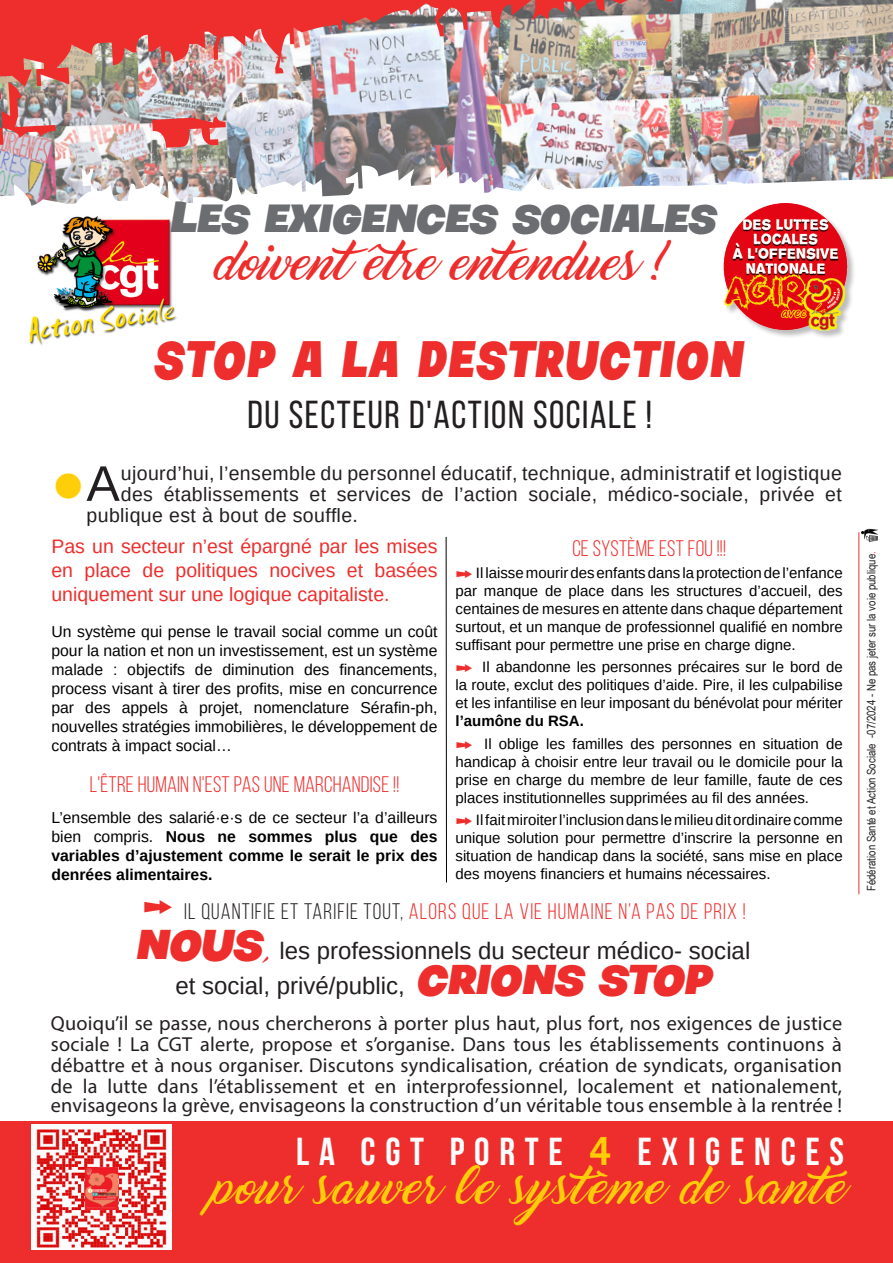
<style>
.page{position:relative;width:893px;height:1263px;background:#fff}
.page>*{position:absolute;margin:0;border:0;box-sizing:border-box;transform-origin:0 0}
.txt_courant{font:49.95px "Arimo";color:#231f20}
.txt_courant-2{font:43.5px "Wingdings";color:#fece08}
.txt_courant-3{font:40.5px "Marguerite";letter-spacing:.01em;color:#ee2e2c}
.txt_courant-4{font:39px "Marguerite";letter-spacing:.05em;color:#fecd08}
.txt_courant-5{font:39px "Bebas Neue";letter-spacing:.04em;color:#231f20}
.txt_courant-6{font:700 39px "Bebas Neue";letter-spacing:.25em;color:#fff}
.txt_courant-7{font:38.7px "Danbury Caps PERSONALUSE";letter-spacing:.07em;color:#ee2e2c;scale:.81 1}
.txt_courant-8{font:33px "Danbury Small PERSONALUSE";color:#6c6d70}
.txt_courant-9{font:24px "Arimo";color:#231f20}
.txt_courant-10{font:22.5px "Bebas Neue";letter-spacing:.05em;color:#ee2e2c}
.txt_courant-11{font:22.5px "Bebas Neue";letter-spacing:.01em;color:#ee2e2c}
.txt_courant-12{font:20.25px/20.7px "Myriad Pro";letter-spacing:.01em;color:#231f20;text-align:justify}
.txt_courant-13{font:19.5px "Arimo";letter-spacing:.02em;color:#231f20}
.txt_courant-14{font:19.5px/24px "Arimo";color:#ee2e2c;text-align:justify}
.txt_courant-15{font:15.75px/18.9px "Arimo";color:#000;text-align:justify}
.txt_courant-16{font:700 15.75px/18.9px "Arimo";color:#000;text-align:justify}
.txt_courant-17{font:15px/18px "Arimo";color:#000;text-align:justify}
.t1{font:11.7px "Arial Narrow";color:#231f20}
.s1{font-weight:400}
.s2{font-family:"Follow The Arrow";font-size:13.5px;color:#ee2e2c}
.s3{font-weight:700}
.s4{color:#231f20}
.s5{font-family:"Danbury Caps PERSONALUSE";font-size:31.5px;color:#ee2e2c}
.s6{font-family:"Blacksword";font-size:31.5px;color:#ee2e2c}
.s7{font-family:"Lucida Sans Typewriter";color:#fecd08}
.s8{color:#ee2e2c}
</style>
<div class="page">
<img style="left:29px;top:216px;width:148px;height:129px">
<div style="left:723px;top:204px;width:133px;height:135px;background:#231f20;opacity:.3"></div>
<img style="left:723px;top:206px;width:126px;height:125px">
<img style="left:0;top:0;width:893px;height:206px">
<img style="left:861px;top:528px;width:17px;height:15px">
<hr style="left:858px;top:532px;width:1px;height:362px;background:#ee2e2c">
<hr style="left:446px;top:537px;width:1px;height:345px;background:#000">
<div style="left:0;top:1122px;width:893px;height:141px;background:#ee2e2c"></div>
<img style="left:32px;top:1124px;width:139px;height:125px">
<p class="txt_courant-8" style="left:172px;top:201px;width:547px">Les exigences sociales</p>
<p class="txt_courant-3" style="left:214px;top:242px;width:462px">doiventêtre entendues !</p>
<p class="txt_courant-7" style="left:156px;top:341px;width:728px">STOP A LA DESTRUCTION</p>
<p class="txt_courant-5" style="left:247px;top:394px;width:406px">DU SECTEUR D'ACTION SOCIALE !</p>
<p class="txt_courant" style="left:86px;top:452px;width:35px">A</p>
<p class="txt_courant-13" style="left:121px;top:461px;width:722px">ujourd’hui, l’ensemble du personnel éducatif, technique, administratif et logistique</p>
<p class="txt_courant-2" style="left:52px;top:463px;width:34px">●</p>
<p class="txt_courant-14" style="left:51px;top:535px;width:387px">Pas un secteur n’est épargné par les mises en place de politiques nocives et basées uniquement sur une logique capitaliste.</p>
<p class="txt_courant-15" style="left:51px;top:622px;width:388px">Un système qui pense le travail social comme un coût pour la nation et non un investissement, est un système malade : objectifs de diminution des financements, process visant à tirer des profits, mise en concurrence par des appels à projet, nomenclature Sérafin-ph, nouvelles stratégies immobilières, le développement de contrats à impact social…</p>
<p class="txt_courant-11" style="left:90px;top:772px;width:311px">L'ÊTRE HUMAIN N'EST PAS UNE MARCHANDISE !!</p>
<p class="txt_courant-16" style="left:51px;top:809px;width:388px"><span class="s1">L’ensemble des salarié·e·s de ce secteur l’a d’ailleurs bien compris.</span> Nous ne sommes plus que des variables d’ajustement comme le serait le prix des denrées alimentaires.</p>
<p class="txt_courant-13" style="left:121px;top:482px;width:722px">des établissements et services de l’action sociale, médico-sociale, privée et</p>
<p class="txt_courant-13" style="left:87px;top:503px;width:273px">publique est à bout de souffle.</p>
<p class="txt_courant-11" style="left:572px;top:536px;width:155px">CE SYSTÈME EST FOU !!!</p>
<p class="txt_courant-17" style="left:455px;top:564px;width:389px"><span class="s2">K</span> Il laisse mourir des enfants dans la protection de l’enfance par manque de place dans les structures d’accueil, des centaines de mesures en attente dans chaque département surtout, et un manque de professionnel qualifié en nombre suffisant pour permettre une prise en charge digne.</p>
<p class="txt_courant-17" style="left:455px;top:658px;width:389px"><span class="s2">K</span> Il abandonne les personnes précaires sur le bord de la route, exclut des politiques d’aide. Pire, il les culpabilise et les infantilise en leur imposant du bénévolat pour mériter <span class="s3">l’aumône du RSA.</span></p>
<p class="txt_courant-17" style="left:455px;top:734px;width:389px"><span class="s2">K</span> Il oblige les familles des personnes en situation de handicap à choisir entre leur travail ou le domicile pour la prise en charge du membre de leur famille, faute de ces places institutionnelles supprimées au fil des années.</p>
<p class="txt_courant-17" style="left:455px;top:811px;width:389px"><span class="s2">K</span> Il fait miroiter l’inclusion dans le milieu dit ordinaire comme unique solution pour permettre d’inscrire la personne en situation de handicap dans la société, sans mise en place des moyens financiers et humains nécessaires.</p>
<p class="txt_courant-10" style="left:142px;top:899px;width:605px"><sup>K</sup> <span class="s4">IL QUANTIFIE ET TARIFIE TOUT,</span> ALORS QUE LA VIE HUMAINE N’A PAS DE PRIX !</p>
<p class="txt_courant-9" style="left:138px;top:935px;width:614px"><span class="s5">NOUS</span><span class="s6">,</span> les professionnels du secteur médico- social</p>
<p class="txt_courant-9" style="left:175px;top:970px;width:539px">et social, privé/public, <span class="s5">CRIONS STOP</span></p>
<p class="txt_courant-12" style="left:51px;top:1012px;width:793px">Quoiqu’il se passe, nous chercherons à porter plus haut, plus fort, nos exigences de justice sociale ! La CGT alerte, propose et s’organise. Dans tous les établissements continuons à débattre et à nous organiser. Discutons syndicalisation, création de syndicats, organisation de la lutte dans l’établissement et en interprofessionnel, localement et nationalement, envisageons la grève, envisageons la construction d’un véritable tous ensemble à la rentrée !</p>
<p class="txt_courant-6" style="left:296px;top:1130px;width:549px">LA CGT PORTE <span class="s7">4</span> EXIGENCES</p>
<p class="txt_courant-4" style="left:211px;top:1168px;width:635px">pour sauver le système de santé</p>
<p class="t1" style="left:863px;top:891px;width:342px;rotate:-90deg">Fédération Santé et Action Sociale -07/2024 - Ne pas jeter sur la voie publique<span class="s8">.</span></p>
</div>
